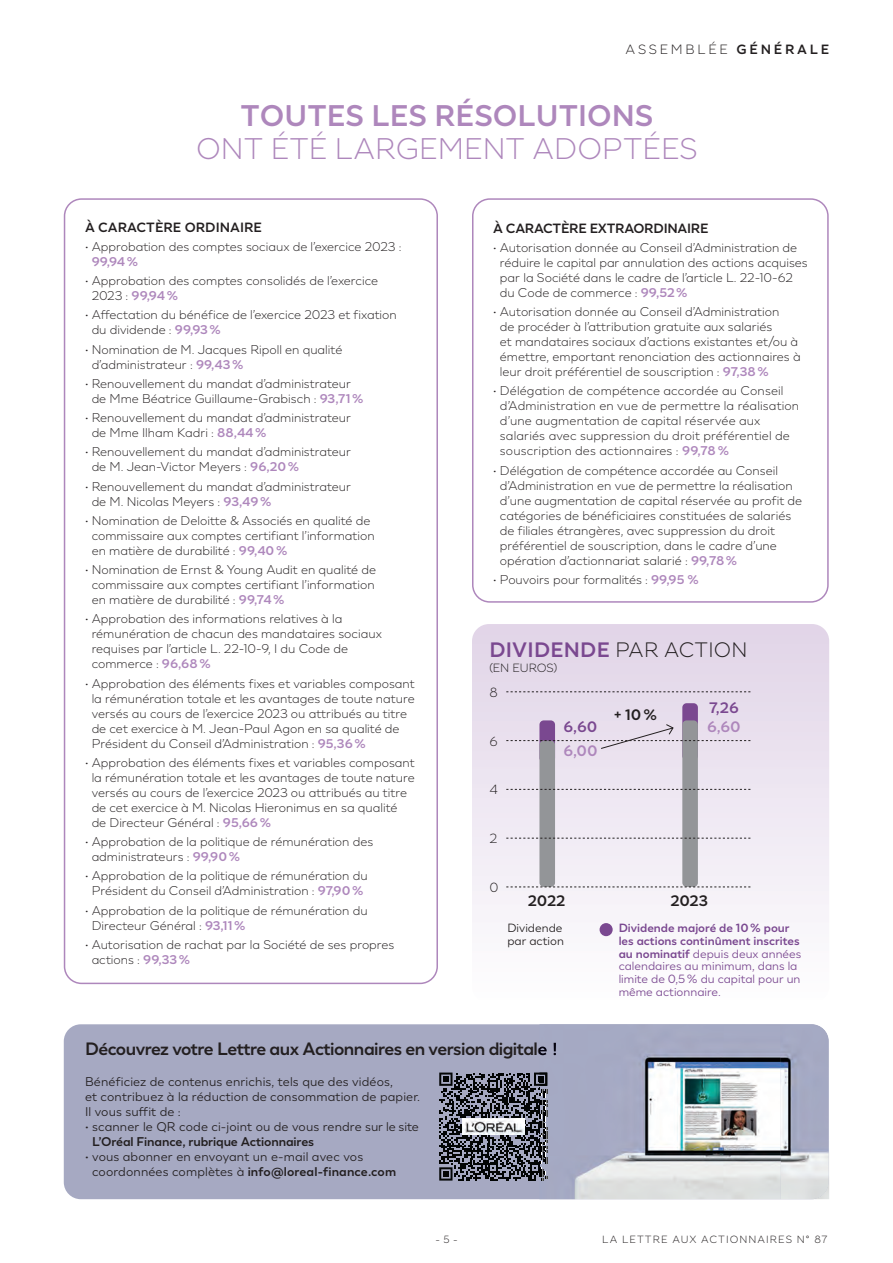
<style>
.page{position:relative;width:893px;height:1263px;background:#fff}
.page>*{position:absolute;margin:0;border:0;box-sizing:border-box;transform-origin:0 0}
.t1{font:300 30px/33px "LOREAL Essentielle";color:#ae87bc;text-align:center}
.t2{font:700 21px "LOREAL Essentielle";letter-spacing:.01em;color:#7a4890}
.t3{font:700 18px "LOREAL Essentielle";letter-spacing:-.03em;color:#231f20}
.t4{font:700 15.3px/19.4px "LOREAL Essentielle";color:#7a4890}
.t5{font:700 15.3px "LOREAL Essentielle";color:#231f20}
.t6{font:700 15.3px "LOREAL Essentielle";color:#ae87bc}
.t7{font:700 13.5px "LOREAL Essentielle";letter-spacing:-.02em;color:#231f20}
.t8{font:700 13.5px "LOREAL Essentielle";color:#231f20}
.t9{font:300 13.5px "LOREAL Essentielle";letter-spacing:.2em;color:#231f20}
.t10{font:300 13.35px "LOREAL Essentielle";color:#231f20}
.t11{font:300 12.75px/15px "LOREAL Essentielle";color:#231f20}
.t12{font:12.75px/15px "LOREAL Essentielle";letter-spacing:.01em;color:#231f20}
.t13{font:12px/12.8px "LOREAL Essentielle";color:#7a4890}
.t14{font:12px/12.8px "LOREAL Essentielle";color:#231f20}
.t15{font:300 12px "LOREAL Essentielle";color:#231f20}
.t16{font:300 10.5px "LOREAL Essentielle";letter-spacing:.1em;color:#231f20}
.s1{font-weight:700}
.s2{font-weight:700;color:#ae87bc}
.s3{font-weight:300;color:#231f20}
.s4{color:#ae87bc}
</style>
<div class="page">
<div style="left:64px;top:198px;width:374px;height:786px;border:2px solid #ae87bc;border-radius:17px"></div>
<div style="left:472px;top:198px;width:357px;height:405px;border:2px solid #ae87bc;border-radius:17px"></div>
<div style="left:64px;top:1024px;width:765px;height:175px;background:#a6a9c2;border-radius:17px"></div>
<img style="left:539px;top:1024px;width:290px;height:175px">
<svg style="left:472px;top:624px;width:357px;height:313px"></svg>
<div style="left:539px;top:720px;width:16px;height:42px;background:#7a4890;border-radius:4px"></div>
<div style="left:539px;top:740px;width:16px;height:147px;background:#939598;border-radius:4px"></div>
<div style="left:682px;top:703px;width:16px;height:57px;background:#7a4890;border-radius:4px"></div>
<div style="left:682px;top:720px;width:16px;height:167px;background:#939598;border-radius:4px"></div>
<svg style="left:506px;top:723px;width:244px;height:27px;background:#d7ccdb"></svg>
<svg style="left:506px;top:789px;width:244px;height:1px"></svg>
<svg style="left:506px;top:838px;width:244px;height:1px"></svg>
<svg style="left:506px;top:887px;width:244px;height:1px"></svg>
<div style="left:600px;top:923px;width:13px;height:13px;background:#7a4890;border-radius:50%"></div>
<svg style="left:506px;top:691px;width:244px;height:1px"></svg>
<svg style="left:439px;top:1072px;width:108px;height:108px"></svg>
<p class="t9" style="left:626px;top:41px;width:205px">ASSEMBLÉE <span class="s1">GÉNÉRALE</span></p>
<h3 class="t1" style="left:196px;top:99px;width:503px"><span class="s1">TOUTES LES RÉSOLUTIONS<br></span>ONT ÉTÉ LARGEMENT ADOPTÉES</h3>
<h4 class="t8" style="left:85px;top:219px;width:178px">À CARACTÈRE ORDINAIRE</h4>
<p class="t11" style="left:92px;top:239px;width:311px;text-indent:-7px">• Approbation des comptes sociaux de l’exercice 2023 :<br><span class="s2">99,94 %</span></p>
<p class="t11" style="left:92px;top:273px;width:288px;text-indent:-7px">• Approbation des comptes consolidés de l’exercice<br>2023 : <span class="s2">99,94 %</span></p>
<p class="t11" style="left:92px;top:307px;width:307px;text-indent:-7px">• Affectation du bénéfice de l’exercice 2023 et fixation du dividende : <span class="s2">99,93 %</span></p>
<p class="t11" style="left:92px;top:342px;width:252px;text-indent:-7px">• Nomination de M. Jacques Ripoll en qualité d’administrateur : <span class="s2">99,43 %</span></p>
<p class="t11" style="left:92px;top:376px;width:273px;text-indent:-7px">• Renouvellement du mandat d’administrateur de Mme Béatrice Guillaume-Grabisch : <span class="s2">93,71 %</span></p>
<p class="t11" style="left:92px;top:410px;width:261px;text-indent:-7px">• Renouvellement du mandat d’administrateur de Mme Ilham Kadri : <span class="s2">88,44 %</span></p>
<p class="t11" style="left:92px;top:444px;width:261px;text-indent:-7px">• Renouvellement du mandat d’administrateur de M. Jean-Victor Meyers : <span class="s2">96,20 %</span></p>
<p class="t11" style="left:92px;top:479px;width:261px;text-indent:-7px">• Renouvellement du mandat d’administrateur de M. Nicolas Meyers : <span class="s2">93,49 %</span></p>
<p class="t11" style="left:92px;top:513px;width:285px;text-indent:-7px">• Nomination de Deloitte &amp; Associés en qualité de commissaire aux comptes certifiant l’information en matière de durabilité : <span class="s2">99,40 %</span></p>
<p class="t11" style="left:92px;top:562px;width:286px;text-align:justify;text-indent:-7px">• Nomination de Ernst &amp; Young Audit en qualité de commissaire aux comptes certifiant l’information en matière de durabilité : <span class="s2">99,74 %</span></p>
<p class="t11" style="left:92px;top:611px;width:292px;text-indent:-7px">• Approbation des informations relatives à la rémunération de chacun des mandataires sociaux requises par l’article L. 22-10-9, I du Code de commerce : <span class="s2">96,68 %</span></p>
<p class="t11" style="left:92px;top:675px;width:325px;text-indent:-7px">• Approbation des éléments fixes et variables composant la rémunération totale et les avantages de toute nature versés au cours de l’exercice 2023 ou attribués au titre de cet exercice à M. Jean-Paul Agon en sa qualité de Président du Conseil d’Administration : <span class="s2">95,36 %</span></p>
<p class="t11" style="left:92px;top:755px;width:325px;text-indent:-7px">• Approbation des éléments fixes et variables composant la rémunération totale et les avantages de toute nature versés au cours de l’exercice 2023 ou attribués au titre de cet exercice à M. Nicolas Hieronimus en sa qualité de Directeur Général : <span class="s2">95,66 %</span></p>
<p class="t11" style="left:92px;top:834px;width:283px;text-indent:-7px">• Approbation de la politique de rémunération des administrateurs : <span class="s2">99,90 %</span></p>
<p class="t11" style="left:85px;top:868px;width:284px;text-align:center">• Approbation de la politique de rémunération du<br>Président du Conseil d’Administration : <span class="s2">97,90 %</span></p>
<p class="t11" style="left:92px;top:902px;width:277px;text-indent:-7px">• Approbation de la politique de rémunération du<br>Directeur Général : <span class="s2">93,11 %</span></p>
<p class="t11" style="left:92px;top:937px;width:304px;text-indent:-7px">• Autorisation de rachat par la Société de ses propres actions : <span class="s2">99,33 %</span></p>
<h4 class="t7" style="left:493px;top:220px;width:217px">À CARACTÈRE EXTRAORDINAIRE</h4>
<p class="t11" style="left:500px;top:240px;width:309px;text-indent:-7px">• Autorisation donnée au Conseil d’Administration de réduire le capital par annulation des actions acquises par la Société dans le cadre de l’article L. 22-10-62 du Code de commerce : <span class="s2">99,52 %</span></p>
<p class="t11" style="left:500px;top:304px;width:302px;text-indent:-7px">• Autorisation donnée au Conseil d’Administration<br>de procéder à l’attribution gratuite aux salariés<br>et mandataires sociaux d’actions existantes et/ou à émettre, emportant renonciation des actionnaires à leur droit préférentiel de souscription : <span class="s2">97,38 %</span></p>
<p class="t11" style="left:500px;top:383px;width:301px;text-indent:-7px">• Délégation de compétence accordée au Conseil d’Administration en vue de permettre la réalisation d’une augmentation de capital réservée aux salariés avec suppression du droit préférentiel de souscription des actionnaires : <span class="s2">99,78 %</span></p>
<p class="t11" style="left:500px;top:463px;width:304px;text-indent:-7px">• Délégation de compétence accordée au Conseil d’Administration en vue de permettre la réalisation d’une augmentation de capital réservée au profit de catégories de bénéficiaires constituées de salariés de filiales étrangères, avec suppression du droit préférentiel de souscription, dans le cadre d’une opération d’actionnariat salarié : <span class="s2">99,78 %</span></p>
<p class="t11" style="left:493px;top:572px;width:207px">• Pouvoirs pour formalités : <span class="s2">99,95 %</span></p>
<p class="t2" style="left:489px;top:637px;width:260px">DIVIDENDE <span class="s3">PAR ACTION</span></p>
<p class="t15" style="left:489px;top:660px;width:70px">(EN EUROS)</p>
<p class="t10" style="left:489px;top:684px;width:10px">8</p>
<p class="t10" style="left:489px;top:733px;width:10px">6</p>
<p class="t10" style="left:489px;top:782px;width:10px">4</p>
<p class="t10" style="left:489px;top:830px;width:9px">2</p>
<p class="t10" style="left:489px;top:879px;width:11px">0</p>
<p class="t4" style="left:564px;top:717px;width:35px">6,60</p>
<p class="t6" style="left:563px;top:741px;width:36px">6,00</p>
<p class="t5" style="left:614px;top:706px;width:44px">+ 10 %</p>
<p class="t4" style="left:707px;top:697px;width:35px">7,26<br><span class="s4">6,60</span></p>
<p class="t5" style="left:528px;top:891px;width:39px">2022</p>
<p class="t5" style="left:670px;top:891px;width:39px">2023</p>
<p class="t14" style="left:507px;top:921px;width:58px">Dividende par action</p>
<p class="t13" style="left:619px;top:921px;width:184px"><span class="s1">Dividende majoré de 10 % pour les actions continûment inscrites au nominatif</span> depuis deux années calendaires au minimum, dans la limite de 0,5 % du capital pour un même actionnaire.</p>
<h4 class="t3" style="left:85px;top:1038px;width:474px">Découvrez votre Lettre aux Actionnaires en version digitale !</h4>
<p class="t12" style="left:85px;top:1074px;width:337px">Bénéficiez de contenus enrichis, tels que des vidéos,<br>et contribuez à la réduction de consommation de papier.<br>Il vous suffit de :</p>
<p class="t12" style="left:92px;top:1119px;width:328px;text-indent:-7px">• scanner le QR code ci-joint ou de vous rendre sur le site<br><span class="s1">L’Oréal Finance, rubrique Actionnaires</span></p>
<p class="t12" style="left:92px;top:1149px;width:306px;text-indent:-7px">• vous abonner en envoyant un e-mail avec vos coordonnées complètes à <span class="s1">info@loreal-finance.com</span></p>
<p class="t16" style="left:435px;top:1233px;width:24px">- 5 -</p>
<p class="t16" style="left:602px;top:1233px;width:227px">LA LETTRE AUX ACTIONNAIRES N° 87</p>
</div>
